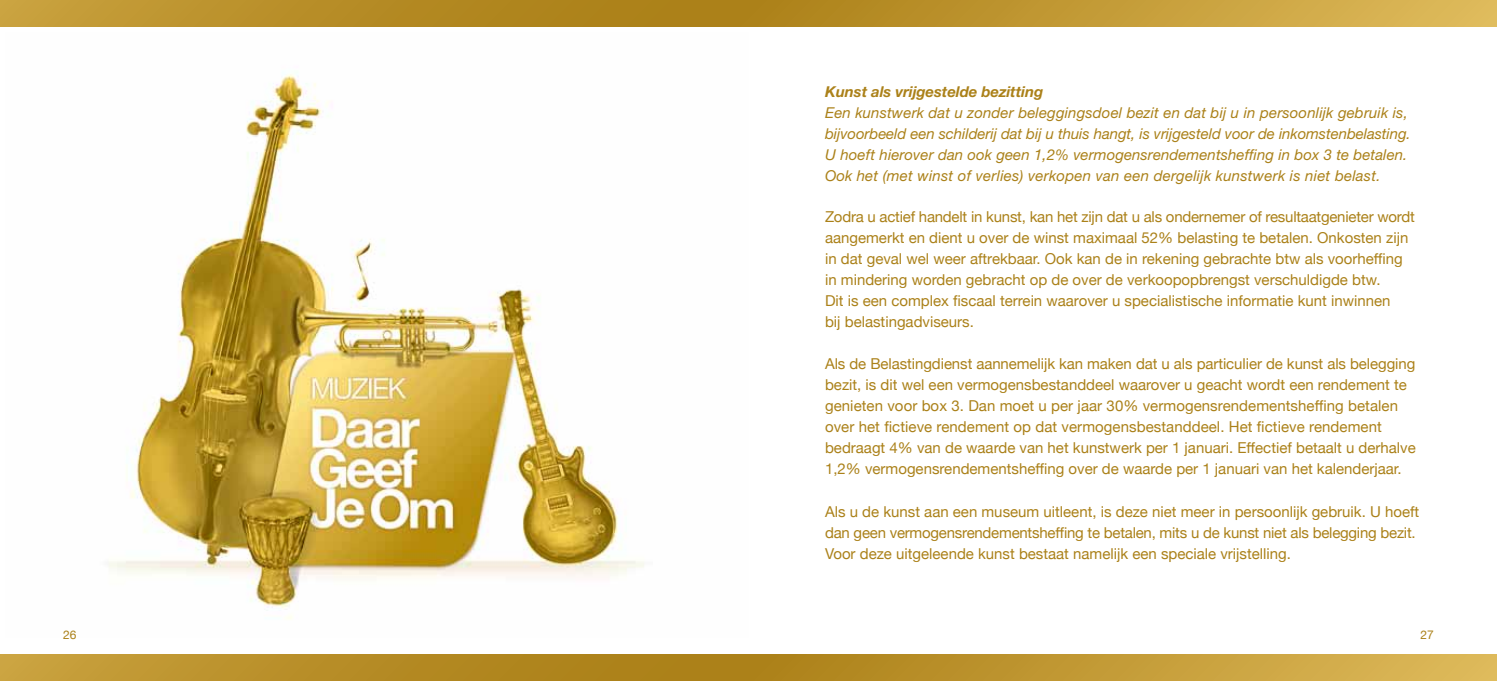
<style>
.page{position:relative;width:1497px;height:681px;background:#fff}
.page>*{position:absolute;margin:0;border:0;box-sizing:border-box;transform-origin:0 0}
.t1{font:15px/21px "Helvetica Neue";color:#ab8119}
.t2{font:italic 15px/21px "Helvetica Neue";letter-spacing:.005em;color:#ab8119}
.t3{font:italic 700 15px "Helvetica Neue";letter-spacing:-.005em;color:#ab8119}
.t4{font:12px "Helvetica Neue";color:#ab8119}
</style>
<div class="page">
<svg style="left:0;top:0;width:1497px;height:26px;background:#be9530"></svg>
<svg style="left:0;top:654px;width:1497px;height:26px;background:#bd9530"></svg>
<img style="left:108px;top:74px;width:536px;height:545px">
<p class="t4" style="left:63px;top:624px;width:15px">26</p>
<p class="t3" style="left:825px;top:82px;width:220px">Kunst als vrijgestelde bezitting</p>
<p class="t2" style="left:825px;top:102px;width:587px">Een kunstwerk dat u zonder beleggingsdoel bezit en dat bij u in persoonlijk gebruik is, bijvoorbeeld een schilderij dat bij u thuis hangt, is vrijgesteld voor de inkomstenbelasting.<br>U hoeft hierover dan ook geen 1,2% vermogensrendementsheffing in box 3 te betalen.<br>Ook het (met winst of verlies) verkopen van een dergelijk kunstwerk is niet belast.</p>
<p class="t1" style="left:825px;top:205px;width:591px">Zodra u actief handelt in kunst, kan het zijn dat u als ondernemer of resultaatgenieter wordt aangemerkt en dient u over de winst maximaal 52% belasting te betalen. Onkosten zijn in dat geval wel weer aftrekbaar. Ook kan de in rekening gebrachte btw als voorheffing in mindering worden gebracht op de over de verkoopopbrengst verschuldigde btw.<br>Dit is een complex fiscaal terrein waarover u specialistische informatie kunt inwinnen<br>bij belastingadviseurs.</p>
<p class="t1" style="left:825px;top:352px;width:592px">Als de Belastingdienst aannemelijk kan maken dat u als particulier de kunst als belegging bezit, is dit wel een vermogensbestanddeel waarover u geacht wordt een rendement te genieten voor box 3. Dan moet u per jaar 30% vermogensrendementsheffing betalen over het fictieve rendement op dat vermogensbestanddeel. Het fictieve rendement bedraagt 4% van de waarde van het kunstwerk per 1 januari. Effectief betaalt u derhalve 1,2% vermogensrendementsheffing over de waarde per 1 januari van het kalenderjaar.</p>
<p class="t1" style="left:825px;top:499px;width:596px">Als u de kunst aan een museum uitleent, is deze niet meer in persoonlijk gebruik. U hoeft dan geen vermogensrendementsheffing te betalen, mits u de kunst niet als belegging bezit.<br>Voor deze uitgeleende kunst bestaat namelijk een speciale vrijstelling.</p>
<p class="t4" style="left:1420px;top:624px;width:15px">27</p>
</div>
